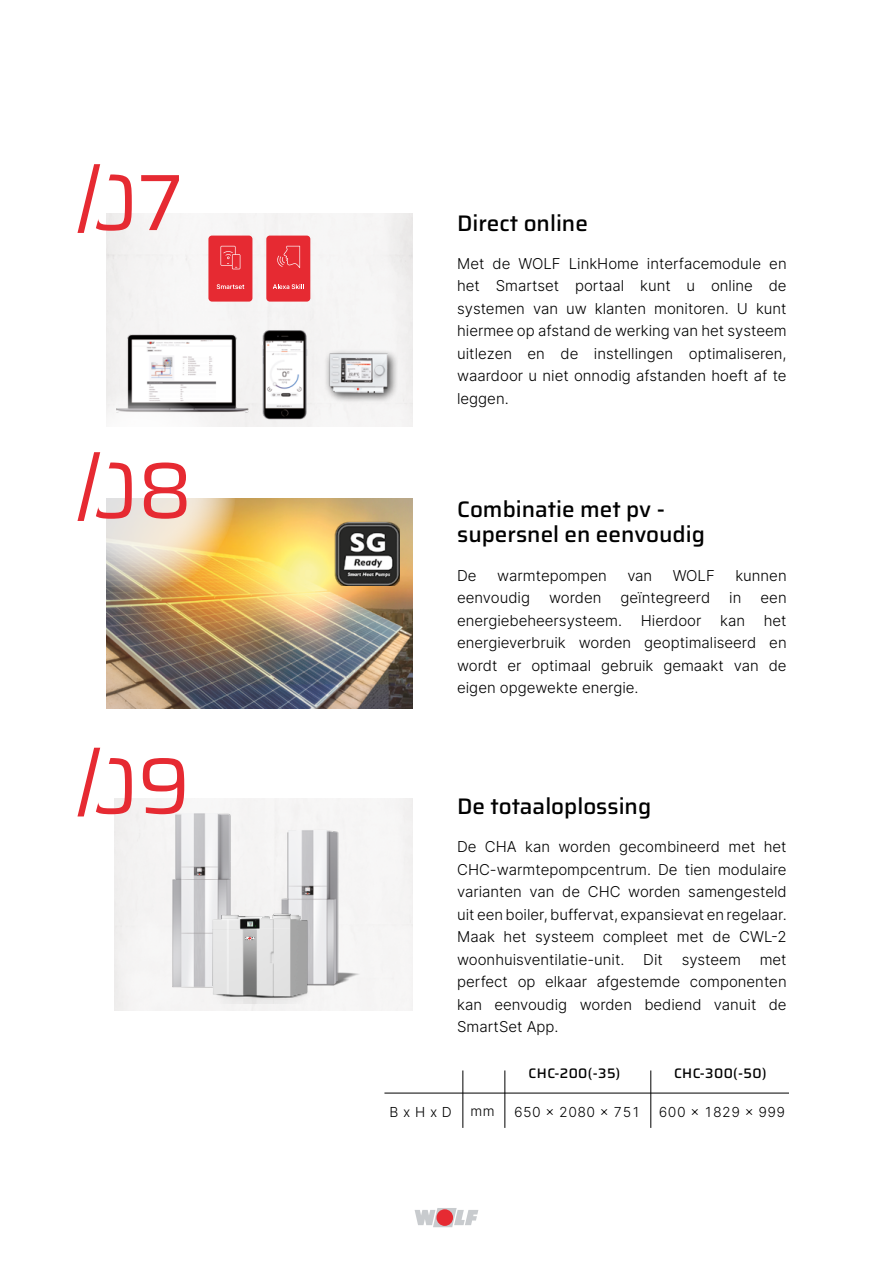
<style>
.page{position:relative;width:893px;height:1263px;background:#fff}
.page>*{position:absolute;margin:0;border:0;box-sizing:border-box;transform-origin:0 0}
.t1{font:79.8px "Saira";color:#e62a32}
.t2{font:500 22.5px/25.5px "Saira";color:#000}
.t3{font:300 15px/22.5px "Inter";color:#000;text-align:justify}
.t4{font:300 13.8px "Inter";color:#000}
.t5{font:500 13.8px "Saira";letter-spacing:.03em;color:#000}
</style>
<div class="page">
<svg style="left:415px;top:1208px;width:63px;height:19px"></svg>
<div style="left:436px;top:1209px;width:17px;height:17px;background:#e62a32;border-radius:50%"></div>
<img style="left:106px;top:499px;width:306px;height:209px">
<div style="left:106px;top:214px;width:306px;height:212px;background:#f5f4f4"></div>
<div style="left:324px;top:349px;width:75px;height:54px;background:#000;opacity:.75"></div>
<img style="left:324px;top:350px;width:70px;height:47px">
<img style="left:117px;top:304px;width:148px;height:109px">
<img style="left:256px;top:329px;width:55px;height:92px">
<div style="left:208px;top:236px;width:44px;height:65px;background:#e62a32;border-radius:4px"></div>
<svg style="left:217px;top:284px;width:27px;height:5px"></svg>
<svg style="left:220px;top:246px;width:20px;height:23px"></svg>
<div style="left:266px;top:236px;width:44px;height:65px;background:#e62a32;border-radius:4px"></div>
<svg style="left:273px;top:284px;width:31px;height:5px"></svg>
<svg style="left:277px;top:246px;width:23px;height:22px"></svg>
<svg style="left:44px;top:389px;width:192px;height:204px"></svg>
<svg style="left:77px;top:164px;width:37px;height:84px"></svg>
<svg style="left:68px;top:449px;width:46px;height:87px"></svg>
<svg style="left:77px;top:747px;width:24px;height:70px"></svg>
<img style="left:334px;top:520px;width:66px;height:66px">
<img style="left:114px;top:807px;width:182px;height:190px">
<img style="left:225px;top:824px;width:170px;height:170px">
<img style="left:201px;top:892px;width:118px;height:111px">
<svg style="left:212px;top:929px;width:31px;height:66px;background:#e4e4e4"></svg>
<div style="left:257px;top:929px;width:33px;height:67px;background:#e3e3e3"></div>
<div style="left:260px;top:918px;width:30px;height:11px;background:#e7e7e7"></div>
<div style="left:212px;top:919px;width:28px;height:10px;background:#e9e9e9"></div>
<hr style="left:463px;top:1070px;width:1px;height:58px;background:#000">
<hr style="left:651px;top:1070px;width:1px;height:58px;background:#000">
<hr style="left:384px;top:1093px;width:405px;height:1px;background:#000">
<hr style="left:505px;top:1070px;width:1px;height:58px;background:#000">
<h1 class="t1" style="left:84px;top:137px;width:100px">07</h1>
<h1 class="t1" style="left:84px;top:425px;width:110px">08</h1>
<h1 class="t1" style="left:84px;top:721px;width:108px">09</h1>
<h2 class="t2" style="left:457px;top:209px;width:132px">Direct online</h2>
<p class="t3" style="left:457px;top:252px;width:331px">Met de WOLF LinkHome interfacemodule en het Smartset portaal kunt u online de systemen van uw klanten monitoren. U kunt hiermee op afstand de werking van het systeem uitlezen en de instellingen optimaliseren, waardoor u niet onnodig afstanden hoeft af te leggen.</p>
<h2 class="t2" style="left:457px;top:495px;width:249px">Combinatie met pv - supersnel en eenvoudig</h2>
<p class="t3" style="left:457px;top:563px;width:21px">De</p>
<p class="t3" style="left:497px;top:563px;width:111px">warmtepompen</p>
<p class="t3" style="left:627px;top:563px;width:26px">van</p>
<p class="t3" style="left:673px;top:563px;width:44px">WOLF</p>
<p class="t3" style="left:735px;top:563px;width:53px">kunnen</p>
<p class="t3" style="left:457px;top:586px;width:74px">eenvoudig</p>
<p class="t3" style="left:549px;top:586px;width:54px">worden</p>
<p class="t3" style="left:620px;top:586px;width:91px">geïntegreerd</p>
<p class="t3" style="left:729px;top:586px;width:14px">in</p>
<p class="t3" style="left:457px;top:586px;width:331px;text-indent:303px">een energiebeheersysteem. Hierdoor kan het energieverbruik worden geoptimaliseerd en wordt er optimaal gebruik gemaakt van de eigen opgewekte energie.</p>
<h2 class="t2" style="left:457px;top:792px;width:196px">De totaaloplossing</h2>
<p class="t3" style="left:457px;top:835px;width:331px">De CHA kan worden gecombineerd met het CHC-warmtepompcentrum. De tien modulaire varianten van de CHC worden samengesteld uit een boiler, buffervat, expansievat en regelaar.<br>Maak het systeem compleet met de CWL-2 woonhuisventilatie-unit.</p>
<p class="t3" style="left:643px;top:947px;width:21px">Dit</p>
<p class="t3" style="left:682px;top:947px;width:61px">systeem</p>
<p class="t3" style="left:457px;top:947px;width:331px;text-indent:303px">met perfect op elkaar afgestemde componenten kan eenvoudig worden bediend vanuit de SmartSet App.</p>
<p class="t4" style="left:389px;top:1102px;width:64px">B x H x D</p>
<p class="t5" style="left:529px;top:1062px;width:93px">CHC-200(-35)</p>
<p class="t5" style="left:674px;top:1062px;width:94px">CHC-300(-50)</p>
<p class="t4" style="left:471px;top:1101px;width:26px">mm</p>
<p class="t4" style="left:514px;top:1102px;width:128px">650 x 2080 x 751</p>
<p class="t4" style="left:659px;top:1102px;width:128px">600 x 1829 x 999</p>
</div>
